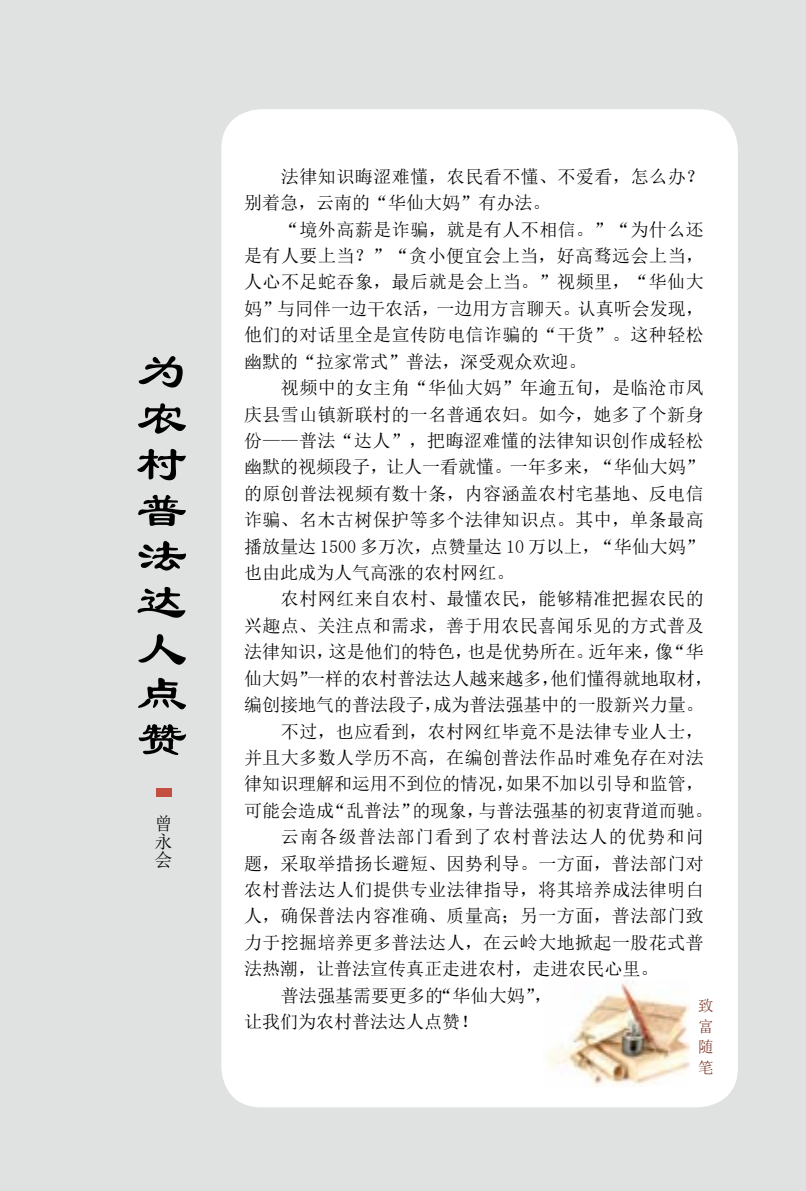
<style>
.page{position:relative;width:806px;height:1191px;background:#fff}
.page>*{position:absolute;margin:0;border:0;box-sizing:border-box;transform-origin:0 0}
.t1{font:50px/46px "FZLSJW GB1 0";color:#000;text-align:justify}
.t2{font:18px/26.4px "Sim Sun";letter-spacing:.02em;color:#000;text-align:justify}
.t3{font:18px "Sim Sun";color:#000}
.t4{font:18px "Sim Sun";letter-spacing:.07em;color:#000}
.t5{font:15.4px/20.4px "Sim Sun";color:#7b3527;text-align:justify}
</style>
<div class="page">
<div style="left:0;top:0;width:805px;height:1191px;background:#e0e1e1"></div>
<div style="left:221px;top:109px;width:516px;height:998px;background:#fff;border-radius:40px"></div>
<div style="left:156px;top:788px;width:15px;height:8px;background:#c34f43"></div>
<img style="left:548px;top:980px;width:140px;height:106px">
<h1 class="t1" style="left:136px;top:350px;width:51px">为农村普法达人点赞</h1>
<p class="t2" style="left:154px;top:814px;width:19px;line-height:18px">曾永会</p>
<p class="t2" style="left:244px;top:163px;width:461px;text-indent:37px">法律知识晦涩难懂，农民看不懂、不爱看，怎么办？别着急，云南的“华仙大妈”有办法。</p>
<p class="t2" style="left:244px;top:216px;width:461px;text-indent:37px">“境外高薪是诈骗，就是有人不相信。”“为什么还是有人要上当？”“贪小便宜会上当，好高骛远会上当，人心不足蛇吞象，最后就是会上当。”视频里，“华仙大妈”与同伴一边干农活，一边用方言聊天。认真听会发现，他们的对话里全是宣传防电信诈骗的“干货”。这种轻松幽默的“拉家常式”普法，深受观众欢迎。</p>
<p class="t2" style="left:244px;top:374px;width:461px;text-indent:37px">视频中的女主角“华仙大妈”年逾五旬，是临沧市凤庆县雪山镇新联村的一名普通农妇。如今，她多了个新身份——普法“达人”，把晦涩难懂的法律知识创作成轻松幽默的视频段子，让人一看就懂。一年多来，“华仙大妈”的原创普法视频有数十条，内容涵盖农村宅基地、反电信诈骗、名木古树保护等多个法律知识点。其中，单条最高播放量达 1500 多万次，点赞量达 10 万以上，“华仙大妈”也由此成为人气高涨的农村网红。</p>
<p class="t2" style="left:281px;top:586px;width:424px">农村网红来自农村、最懂农民，能够精准把握农民的</p>
<p class="t2" style="left:244px;top:612px;width:461px">兴趣点、关注点和需求，善于用农民喜闻乐见的方式普及</p>
<p class="t3" style="left:244px;top:643px;width:461px">法律知识，这是他们的特色，也是优势所在。近年来，像“华</p>
<p class="t3" style="left:244px;top:669px;width:470px">仙大妈”一样的农村普法达人越来越多，他们懂得就地取材，</p>
<p class="t3" style="left:244px;top:695px;width:461px">编创接地气的普法段子，成为普法强基中的一股新兴力量。</p>
<p class="t2" style="left:281px;top:718px;width:424px">不过，也应看到，农村网红毕竟不是法律专业人士，</p>
<p class="t2" style="left:244px;top:744px;width:461px">并且大多数人学历不高，在编创普法作品时难免存在对法</p>
<p class="t3" style="left:244px;top:775px;width:461px">律知识理解和运用不到位的情况，如果不加以引导和监管，</p>
<p class="t3" style="left:244px;top:801px;width:470px">可能会造成“乱普法”的现象，与普法强基的初衷背道而驰。</p>
<p class="t4" style="left:281px;top:827px;width:424px">云南各级普法部门看到了农村普法达人的优势和问</p>
<p class="t2" style="left:244px;top:850px;width:461px">题，采取举措扬长避短、因势利导。一方面，普法部门对</p>
<p class="t2" style="left:244px;top:876px;width:461px">农村普法达人们提供专业法律指导，将其培养成法律明白</p>
<p class="t2" style="left:244px;top:902px;width:461px">人，确保普法内容准确、质量高；另一方面，普法部门致</p>
<p class="t2" style="left:244px;top:929px;width:461px">力于挖掘培养更多普法达人，在云岭大地掀起一股花式普</p>
<p class="t3" style="left:244px;top:959px;width:415px">法热潮，让普法宣传真正走进农村，走进农民心里。</p>
<p class="t3" style="left:281px;top:986px;width:272px">普法强基需要更多的“华仙大妈”，</p>
<p class="t3" style="left:244px;top:1012px;width:235px">让我们为农村普法达人点赞！</p>
<p class="t5" style="left:697px;top:995px;width:16px">致富随笔</p>
</div>
